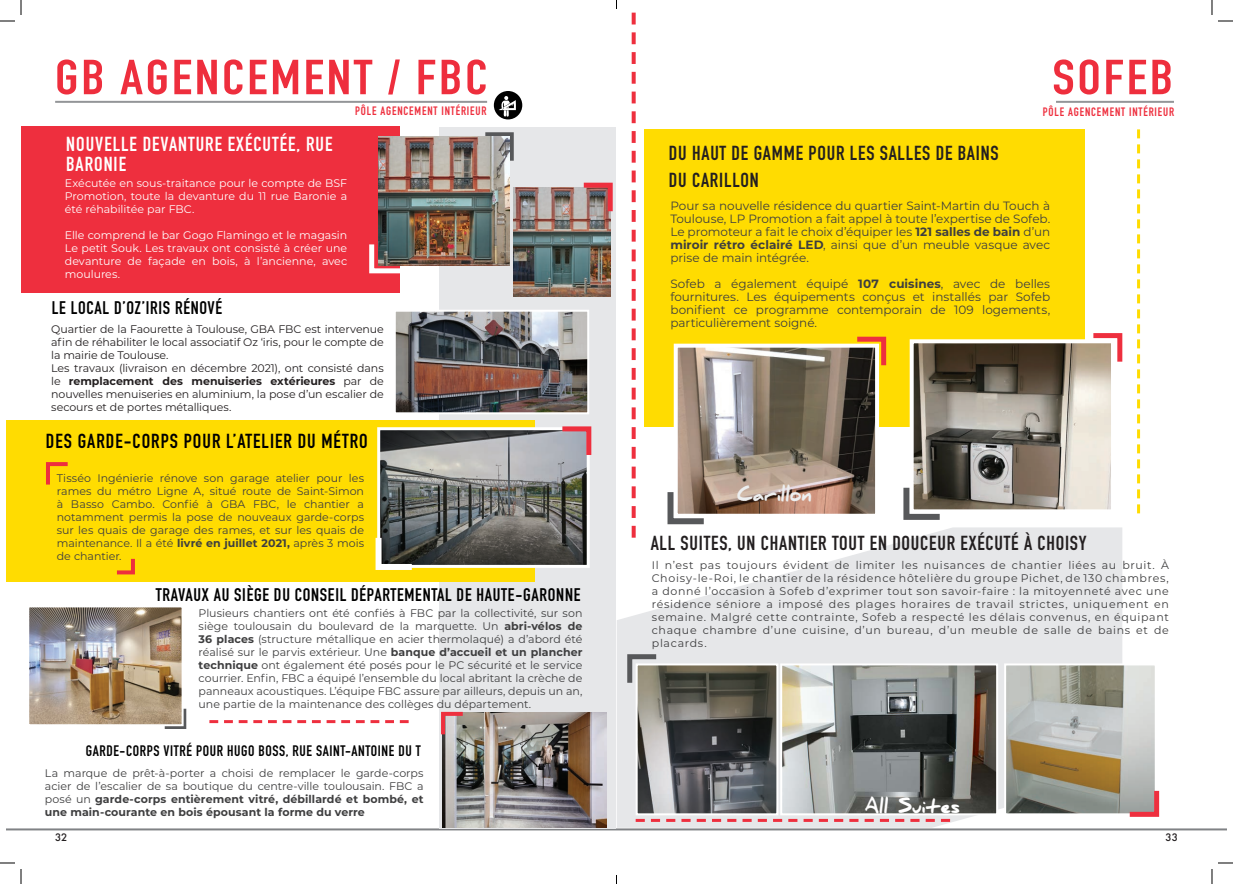
<style>
.page{position:relative;width:1233px;height:884px;background:#fff}
.page>*{position:absolute;margin:0;border:0;box-sizing:border-box;transform-origin:0 0}
.t1{font:700 48.4px "DIN Condensed";letter-spacing:.05em;color:#ee2e3d;scale:1.14 1}
.Titre_chantiers{font:700 20px "DIN Condensed";letter-spacing:.04em;color:#231f20}
.Titre_chantiers-2{font:700 20px/20px "DIN Condensed";letter-spacing:.05em;color:#fff}
.Titre_chantiers-3{font:700 20px "DIN Condensed";letter-spacing:.05em;color:#000}
.Titre_chantiers-4{font:700 18px "DIN Condensed";letter-spacing:.04em;color:#000}
.Head_12_14_Left{font:900 18px "Daniel";letter-spacing:-.01em;color:#fff}
.Head_12_14_Left-2{font:900 18px "Daniel";letter-spacing:-.005em;color:#edeff0}
.Titre_chantiers-5{font:700 15px "DIN Condensed";letter-spacing:.04em;color:#000}
.Corps_de_texte{font:12px/13px "Montserrat";letter-spacing:-.005em;color:#3e3e3f;text-align:justify}
.t2{font:700 12px "DIN Condensed";letter-spacing:.07em;color:#ee2e3d}
._16_pt_Highlights_te{font:11px/13px "Montserrat";color:#3e3e3f;text-align:justify}
.Corps_de_texte-2{font:11px/13px "Montserrat";letter-spacing:.06em;color:#3e3e3f;text-align:justify}
._16_pt_Highlights_te-2{font:11px/13px "Montserrat";letter-spacing:-.01em;color:#231f20;text-align:justify}
.Corps_de_texte-3{font:11px/13px "Montserrat";color:#fff;text-align:justify}
.t3{font:500 10px "Futura";color:#231f20}
.s1{font-weight:700}
</style>
<div class="page">
<hr style="left:7px;top:828px;width:1219px;height:2px;background:#808285">
<hr style="left:1056px;top:101px;width:118px;height:2px;background:#939598">
<div style="left:494px;top:91px;width:28px;height:28px;background:#000;border-radius:50%"></div>
<svg style="left:498px;top:96px;width:18px;height:21px"></svg>
<hr style="left:55px;top:101px;width:432px;height:2px;background:#939598">
<svg style="left:1137px;top:129px;width:3px;height:384px"></svg>
<svg style="left:631px;top:12px;width:4px;height:515px"></svg>
<div style="left:644px;top:129px;width:441px;height:298px;background:#ffdc01"></div>
<svg style="left:617px;top:527px;width:505px;height:301px;fill:#e6e7e9"></svg>
<div style="left:439px;top:127px;width:177px;height:701px;background:#e6e7e9"></div>
<img style="left:442px;top:713px;width:164px;height:115px">
<div style="left:7px;top:420px;width:528px;height:161px;background:#ffdc01"></div>
<div style="left:21px;top:126px;width:379px;height:167px;background:#ee2f3e"></div>
<img style="left:514px;top:187px;width:96px;height:110px">
<svg style="left:480px;top:132px;width:34px;height:34px"></svg>
<svg style="left:164px;top:708px;width:23px;height:21px"></svg>
<svg style="left:369px;top:239px;width:31px;height:35px"></svg>
<svg style="left:46px;top:462px;width:22px;height:23px"></svg>
<svg style="left:441px;top:711px;width:26px;height:27px"></svg>
<img style="left:30px;top:608px;width:151px;height:115px">
<div style="left:27px;top:605px;width:157px;height:121px;border:2px solid #fff"></div>
<svg style="left:209px;top:720px;width:200px;height:3px"></svg>
<img style="left:397px;top:313px;width:189px;height:98px">
<div style="left:394px;top:310px;width:195px;height:104px;border:2px solid #fff"></div>
<img style="left:381px;top:431px;width:205px;height:133px">
<div style="left:377px;top:427px;width:213px;height:141px;border:3px solid #fff"></div>
<img style="left:379px;top:137px;width:130px;height:129px">
<img style="left:638px;top:666px;width:137px;height:146px">
<div style="left:635px;top:663px;width:143px;height:152px;border:2px solid #fff"></div>
<img style="left:783px;top:666px;width:212px;height:146px">
<div style="left:780px;top:663px;width:218px;height:152px;border:2px solid #fff"></div>
<img style="left:679px;top:349px;width:195px;height:164px">
<div style="left:674px;top:344px;width:205px;height:174px;border:4px solid #fff"></div>
<img style="left:914px;top:344px;width:196px;height:164px">
<div style="left:909px;top:339px;width:206px;height:174px;border:4px solid #fff"></div>
<img style="left:1007px;top:666px;width:146px;height:146px">
<div style="left:1004px;top:663px;width:152px;height:152px;border:2px solid #fff"></div>
<svg style="left:625px;top:652px;width:36px;height:36px"></svg>
<svg style="left:852px;top:336px;width:35px;height:34px"></svg>
<svg style="left:1088px;top:333px;width:35px;height:34px"></svg>
<svg style="left:579px;top:182px;width:34px;height:34px"></svg>
<svg style="left:557px;top:426px;width:35px;height:34px"></svg>
<svg style="left:667px;top:486px;width:43px;height:39px"></svg>
<svg style="left:375px;top:532px;width:43px;height:38px;background:#6a6d66"></svg>
<svg style="left:903px;top:482px;width:42px;height:38px"></svg>
<svg style="left:1124px;top:786px;width:36px;height:31px"></svg>
<svg style="left:116px;top:558px;width:19px;height:17px"></svg>
<svg style="left:635px;top:819px;width:315px;height:3px"></svg>
<svg style="left:1218px;top:20px;width:15px;height:2px"></svg>
<svg style="left:1218px;top:862px;width:15px;height:2px"></svg>
<svg style="left:0;top:0;width:22px;height:22px"></svg>
<svg style="left:0;top:862px;width:22px;height:22px"></svg>
<svg style="left:1211px;top:0;width:1px;height:15px"></svg>
<svg style="left:1211px;top:869px;width:1px;height:15px"></svg>
<h1 class="t1" style="left:55px;top:45px;width:381px">GB AGENCEMENT / FBC</h1>
<p class="Titre_chantiers-2" style="left:66px;top:134px;width:268px">NOUVELLE DEVANTURE EXÉCUTÉE, RUE<br>BARONIE</p>
<p class="Corps_de_texte-3" style="left:65px;top:176px;width:284px">Exécutée en sous-traitance pour le compte de BSF Promotion, toute la devanture du 11 rue Baronie a été réhabilitée par FBC.</p>
<p class="Corps_de_texte-3" style="left:65px;top:228px;width:284px">Elle comprend le bar Gogo Flamingo et le magasin Le petit Souk. Les travaux ont consisté à créer une devanture de façade en bois, à l’ancienne, avec moulures.</p>
<p class="Titre_chantiers-4" style="left:52px;top:295px;width:172px">LE LOCAL D’OZ’IRIS RÉNOVÉ</p>
<p class="t2" style="left:355px;top:103px;width:133px">PÔLE AGENCEMENT INTÉRIEUR</p>
<p class="_16_pt_Highlights_te-2" style="left:51px;top:322px;width:334px">Quartier de la Faourette à Toulouse, GBA FBC est intervenue afin de réhabiliter le local associatif Oz ‘iris, pour le compte de la mairie de Toulouse.</p>
<p class="_16_pt_Highlights_te-2" style="left:51px;top:361px;width:334px">Les travaux (livraison en décembre 2021), ont consisté dans le <span class="s1">remplacement des menuiseries extérieures</span> par de nouvelles menuiseries en aluminium, la pose d’un escalier de secours et de portes métalliques.</p>
<p class="Titre_chantiers-3" style="left:46px;top:427px;width:323px">DES GARDE-CORPS POUR L’ATELIER DU MÉTRO</p>
<p class="_16_pt_Highlights_te" style="left:57px;top:471px;width:309px">Tisséo Ingénierie rénove son garage atelier pour les rames du métro Ligne A, situé route de Saint-Simon à Basso Cambo. Confié à GBA FBC, le chantier a notamment permis la pose de nouveaux garde-corps sur les quais de garage des rames, et sur les quais de maintenance. Il a été <span class="s1">livré en juillet 2021,</span> après 3 mois de chantier.</p>
<p class="Titre_chantiers-4" style="left:156px;top:582px;width:426px">TRAVAUX AU SIÈGE DU CONSEIL DÉPARTEMENTAL DE HAUTE-GARONNE</p>
<p class="_16_pt_Highlights_te" style="left:199px;top:606px;width:385px">Plusieurs chantiers ont été confiés à FBC par la collectivité, sur son siège toulousain du boulevard de la marquette. Un <span class="s1">abri-vélos de 36 places</span> (structure métallique en acier thermolaqué) a d’abord été réalisé sur le parvis extérieur. Une <span class="s1">banque d’accueil et un plancher technique</span> ont également été posés pour le PC sécurité et le service courrier. Enfin, FBC a équipé l’ensemble du local abritant la crèche de panneaux acoustiques. L’équipe FBC assure par ailleurs, depuis un an, une partie de la maintenance des collèges du département.</p>
<p class="Titre_chantiers-5" style="left:86px;top:741px;width:336px">GARDE-CORPS VITRÉ POUR HUGO BOSS, RUE SAINT-ANTOINE DU T</p>
<p class="_16_pt_Highlights_te" style="left:45px;top:766px;width:380px">La marque de prêt-à-porter a choisi de remplacer le garde-corps acier de l’escalier de sa boutique du centre-ville toulousain. FBC a posé un <span class="s1">garde-corps entièrement vitré, débillardé et bombé, et une main-courante en bois épousant la forme du verre</span></p>
<h1 class="t1" style="left:1052px;top:45px;width:108px">SOFEB</h1>
<p class="t2" style="left:1042px;top:104px;width:133px">PÔLE AGENCEMENT INTÉRIEUR</p>
<p class="Titre_chantiers" style="left:669px;top:139px;width:331px">DU HAUT DE GAMME POUR LES SALLES DE BAINS</p>
<p class="Titre_chantiers" style="left:669px;top:166px;width:91px">DU CARILLON</p>
<p class="Corps_de_texte" style="left:670px;top:199px;width:381px">Pour sa nouvelle résidence du quartier Saint-Martin du Touch à Toulouse, LP Promotion a fait appel à toute l’expertise de Sofeb.<br>Le promoteur a fait le choix d’équiper les <span class="s1">121 salles de bain</span> d’un <span class="s1">miroir rétro éclairé LED</span>, ainsi que d’un meuble vasque avec prise de main intégrée.</p>
<p class="Corps_de_texte" style="left:670px;top:277px;width:381px">Sofeb a également équipé <span class="s1">107 cuisines</span>, avec de belles fournitures. Les équipements conçus et installés par Sofeb bonifient ce programme contemporain de 109 logements, particulièrement soigné.</p>
<p class="Head_12_14_Left-2" style="left:737px;top:484px;width:76px">Carillon</p>
<p class="Titre_chantiers" style="left:650px;top:529px;width:437px">ALL SUITES, UN CHANTIER TOUT EN DOUCEUR EXÉCUTÉ À CHOISY</p>
<p class="Corps_de_texte-2" style="left:652px;top:558px;width:518px">Il n’est pas toujours évident de limiter les nuisances de chantier liées au bruit. À Choisy-le-Roi, le chantier de la résidence hôtelière du groupe Pichet, de 130 chambres, a donné l’occasion à Sofeb d’exprimer tout son savoir-faire : la mitoyenneté avec une résidence séniore a imposé des plages horaires de travail strictes, uniquement en semaine. Malgré cette contrainte, Sofeb a respecté les délais convenus, en équipant chaque chambre d’une cuisine, d’un bureau, d’un meuble de salle de bains et de placards.</p>
<p class="Head_12_14_Left" style="left:865px;top:796px;width:96px">All Suites</p>
<p class="t3" style="left:55px;top:831px;width:14px">32</p>
<p class="t3" style="left:1165px;top:831px;width:14px">33</p>
</div>
